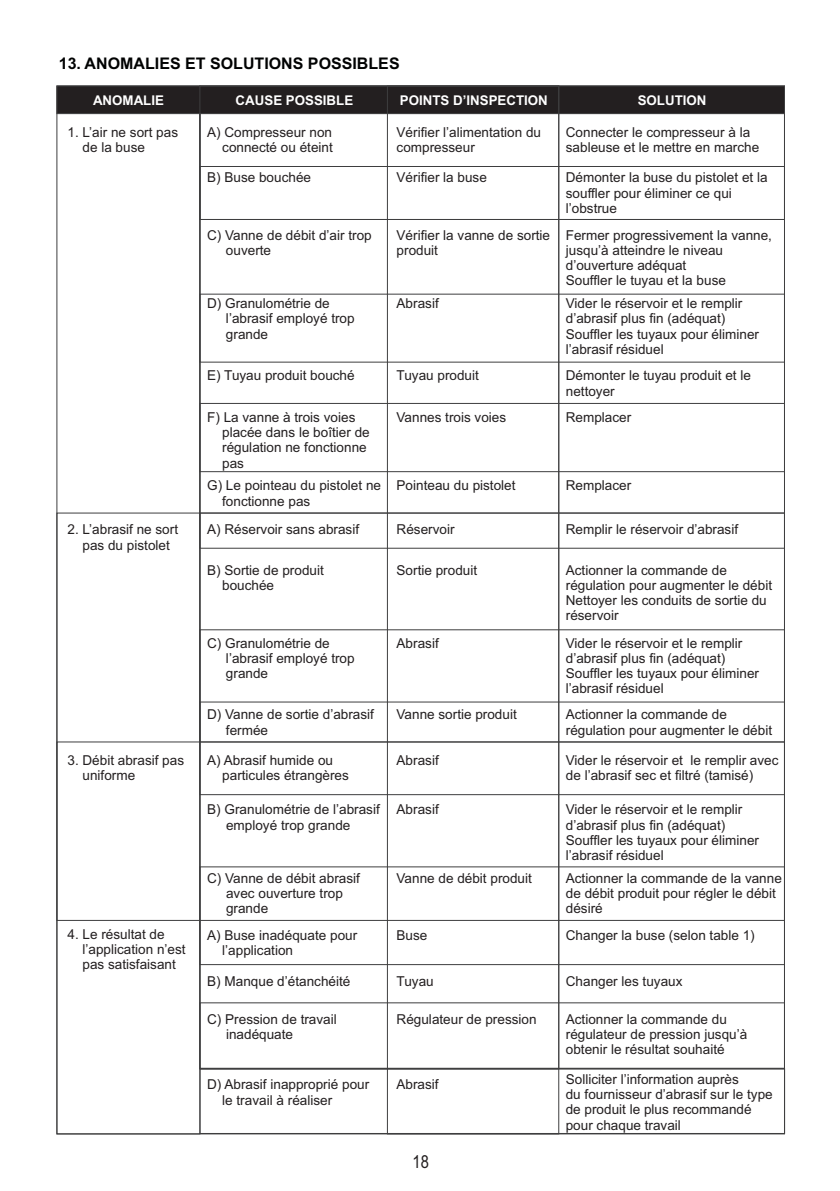
<style>
.page{position:relative;width:840px;height:1191px;background:#fff}
.page>*{position:absolute;margin:0;border:0;box-sizing:border-box;transform-origin:0 0}
.t1{font:18px "Arial Narrow";color:#231f20}
.t2{font:700 16px "Arial";color:#010202}
.t3{font:13.6px/15.2px "Arial";color:#231f20}
.t4{font:700 13.4px "Arial";color:#fff}
</style>
<div class="page">
<svg style="left:56px;top:85px;width:729px;height:30px;background:#262324"></svg>
<div style="left:199px;top:113px;width:585px;height:107px;border:1px solid #3e3e3f"></div>
<div style="left:199px;top:166px;width:585px;height:54px;border:1px solid #3e3e3f"></div>
<div style="left:199px;top:403px;width:585px;height:69px;border:1px solid #3e3e3f"></div>
<div style="left:199px;top:512px;width:585px;height:37px;border:1px solid #3e3e3f"></div>
<div style="left:199px;top:629px;width:585px;height:113px;border:1px solid #3e3e3f"></div>
<div style="left:199px;top:701px;width:585px;height:94px;border:1px solid #3e3e3f"></div>
<div style="left:199px;top:866px;width:585px;height:99px;border:1px solid #3e3e3f"></div>
<div style="left:56px;top:741px;width:728px;height:180px;border:1px solid #3e3e3f"></div>
<div style="left:199px;top:1068px;width:585px;height:66px;border:1px solid #3e3e3f"></div>
<div style="left:386px;top:85px;width:173px;height:1049px;border:1px solid #3e3e3f"></div>
<p class="t2" style="left:59px;top:57px;width:342px">13. ANOMALIES ET SOLUTIONS POSSIBLES</p>
<p class="t4" style="left:93px;top:95px;width:72px">ANOMALIE</p>
<p class="t4" style="left:235px;top:95px;width:119px">CAUSE POSSIBLE</p>
<p class="t3" style="left:82px;top:126px;width:97px;text-indent:-15px">1. L’air ne sort pas de la buse</p>
<p class="t3" style="left:207px;top:126px;width:127px;text-align:right">A) Compresseur non connecté ou éteint</p>
<p class="t3" style="left:207px;top:171px;width:105px">B) Buse bouchée</p>
<p class="t4" style="left:399px;top:95px;width:149px">POINTS D’INSPECTION</p>
<p class="t3" style="left:396px;top:126px;width:146px">Vérifier l’alimentation du compresseur</p>
<p class="t3" style="left:396px;top:171px;width:92px">Vérifier la buse</p>
<p class="t3" style="left:226px;top:228px;width:147px;text-indent:-19px">C) Vanne de débit d’air trop ouverte</p>
<p class="t3" style="left:396px;top:228px;width:155px">Vérifier la vanne de sortie produit</p>
<p class="t3" style="left:226px;top:297px;width:130px;text-indent:-19px">D) Granulométrie de l’abrasif employé trop grande</p>
<p class="t3" style="left:207px;top:369px;width:149px">E) Tuyau produit bouché</p>
<p class="t3" style="left:222px;top:411px;width:149px;text-indent:-15px">F) La vanne à trois voies placée dans le boîtier de régulation ne fonctionne pas</p>
<p class="t3" style="left:222px;top:479px;width:160px;text-indent:-15px">G) Le pointeau du pistolet ne fonctionne pas</p>
<p class="t3" style="left:67px;top:523px;width:112px;text-align:center">2. L’abrasif ne sort pas du pistolet</p>
<p class="t3" style="left:207px;top:523px;width:153px">A) Réservoir sans abrasif</p>
<p class="t3" style="left:222px;top:563px;width:103px;text-indent:-15px">B) Sortie de produit bouchée</p>
<p class="t3" style="left:396px;top:297px;width:44px">Abrasif</p>
<p class="t3" style="left:396px;top:369px;width:84px">Tuyau produit</p>
<p class="t3" style="left:396px;top:411px;width:111px">Vannes trois voies</p>
<p class="t3" style="left:396px;top:479px;width:120px">Pointeau du pistolet</p>
<p class="t3" style="left:396px;top:523px;width:59px">Réservoir</p>
<p class="t3" style="left:396px;top:563px;width:82px">Sortie produit</p>
<p class="t3" style="left:82px;top:754px;width:103px;text-indent:-15px">3. Débit abrasif pas uniforme</p>
<p class="t3" style="left:82px;top:927px;width:105px;text-indent:-15px">4. Le résultat de l’application n’est pas satisfaisant</p>
<p class="t3" style="left:226px;top:636px;width:130px;text-indent:-19px">C) Granulométrie de l’abrasif employé trop grande</p>
<p class="t3" style="left:226px;top:708px;width:149px;text-indent:-19px">D) Vanne de sortie d’abrasif fermée</p>
<p class="t3" style="left:222px;top:754px;width:128px;text-indent:-15px">A) Abrasif humide ou particules étrangères</p>
<p class="t3" style="left:226px;top:803px;width:155px;text-indent:-19px">B) Granulométrie de l’abrasif employé trop grande</p>
<p class="t3" style="left:226px;top:871px;width:135px;text-indent:-19px">C) Vanne de débit abrasif avec ouverture trop grande</p>
<p class="t3" style="left:222px;top:929px;width:136px;text-indent:-15px">A) Buse inadéquate pour l’application</p>
<p class="t3" style="left:207px;top:974px;width:145px">B) Manque d’étanchéité</p>
<p class="t3" style="left:226px;top:1012px;width:112px;text-indent:-19px">C) Pression de travail inadéquate</p>
<p class="t3" style="left:396px;top:636px;width:44px">Abrasif</p>
<p class="t3" style="left:396px;top:708px;width:122px">Vanne sortie produit</p>
<p class="t3" style="left:396px;top:754px;width:44px">Abrasif</p>
<p class="t3" style="left:396px;top:803px;width:44px">Abrasif</p>
<p class="t3" style="left:396px;top:871px;width:137px">Vanne de débit produit</p>
<p class="t3" style="left:396px;top:929px;width:32px">Buse</p>
<p class="t3" style="left:396px;top:974px;width:39px">Tuyau</p>
<p class="t3" style="left:396px;top:1012px;width:141px">Régulateur de pression</p>
<p class="t3" style="left:207px;top:1078px;width:163px">D) Abrasif inapproprié pour</p>
<p class="t3" style="left:396px;top:1078px;width:44px">Abrasif</p>
<p class="t3" style="left:222px;top:1093px;width:111px">le travail à réaliser</p>
<h1 class="t1" style="left:412px;top:1154px;width:18px">18</h1>
<p class="t4" style="left:637px;top:95px;width:70px">SOLUTION</p>
<p class="t3" style="left:565px;top:126px;width:195px">Connecter le compresseur à la sableuse et le mettre en marche</p>
<p class="t3" style="left:565px;top:171px;width:203px">Démonter la buse du pistolet et la souffler pour éliminer ce qui l’obstrue</p>
<p class="t3" style="left:565px;top:228px;width:208px">Fermer progressivement la vanne, jusqu’à atteindre le niveau d’ouverture adéquat<br>Souffler le tuyau et la buse</p>
<p class="t3" style="left:565px;top:297px;width:194px">Vider le réservoir et le remplir d’abrasif plus fin (adéquat)<br>Souffler les tuyaux pour éliminer l’abrasif résiduel</p>
<p class="t3" style="left:565px;top:369px;width:186px">Démonter le tuyau produit et le nettoyer</p>
<p class="t3" style="left:565px;top:411px;width:67px">Remplacer</p>
<p class="t3" style="left:565px;top:479px;width:67px">Remplacer</p>
<p class="t3" style="left:565px;top:523px;width:174px">Remplir le réservoir d’abrasif</p>
<p class="t3" style="left:565px;top:563px;width:208px">Actionner la commande de régulation pour augmenter le débit<br>Nettoyer les conduits de sortie du réservoir</p>
<p class="t3" style="left:565px;top:636px;width:194px">Vider le réservoir et le remplir d’abrasif plus fin (adéquat)<br>Souffler les tuyaux pour éliminer l’abrasif résiduel</p>
<p class="t3" style="left:565px;top:708px;width:208px">Actionner la commande de régulation pour augmenter le débit</p>
<p class="t3" style="left:565px;top:754px;width:214px">Vider le réservoir et le remplir avec de l’abrasif sec et filtré (tamisé)</p>
<p class="t3" style="left:565px;top:803px;width:194px">Vider le réservoir et le remplir d’abrasif plus fin (adéquat)<br>Souffler les tuyaux pour éliminer l’abrasif résiduel</p>
<p class="t3" style="left:565px;top:871px;width:217px">Actionner la commande de la vanne de débit produit pour régler le débit désiré</p>
<p class="t3" style="left:565px;top:929px;width:190px">Changer la buse (selon table 1)</p>
<p class="t3" style="left:565px;top:974px;width:118px">Changer les tuyaux</p>
<p class="t3" style="left:565px;top:1012px;width:183px">Actionner la commande du régulateur de pression jusqu’à obtenir le résultat souhaité</p>
<p class="t3" style="left:565px;top:1072px;width:208px">Solliciter l’information auprès<br>du fournisseur d’abrasif sur le type de produit le plus recommandé pour chaque travail</p>
</div>
